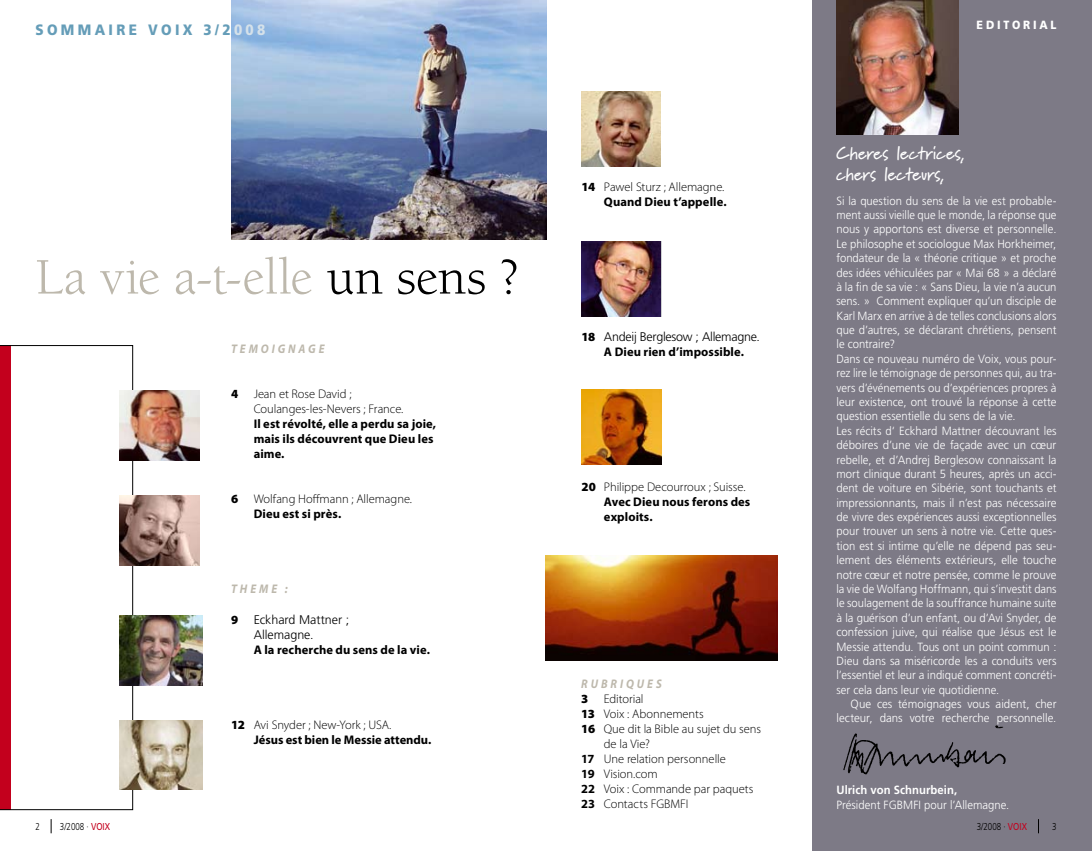
<style>
.page{position:relative;width:1092px;height:851px;background:#fff}
.page>*{position:absolute;margin:0;border:0;box-sizing:border-box;transform-origin:0 0}
.t1{font:52.5px "Berkeley";color:#bdb8ac}
.t2{font:700 17.5px/21.2px "Marydale";letter-spacing:.01em;color:#fff;scale:.95 1}
.t3{font:900 15px "Frutiger CE";letter-spacing:.25em;color:#659db8;scale:.9 1}
.t4{font:300 12.5px/15px "Myriad Pro";color:#000}
.t5{font:700 12.5px/15px "Myriad Pro";letter-spacing:.005em;color:#000}
.t6{font:300 12.5px/15px "Frutiger CE";letter-spacing:-.01em;color:#000}
.t7{font:italic 700 12.5px "Myriad Pro";letter-spacing:.26em;color:#bdb8ac;scale:.9 1}
.t8{font:300 11.88px/14.4px "Frutiger CE";color:#fff;scale:.95 1}
.t9{font:300 11.88px/14.4px "Frutiger CE";color:#fff;text-align:right}
.t10{font:700 11.88px "Frutiger CE";letter-spacing:.005em;color:#fff;scale:.95 1}
.t11{font:900 11.88px "Frutiger CE";letter-spacing:.26em;color:#fff;scale:.9 1}
.t12{font:300 10px "Frutiger CE";color:#000;scale:.8 1}
.s1{color:#d5e1ea}
.s2{color:#000}
.s3{font-weight:900}
.s4{font-weight:700}
.s5{font-family:"Myriad Pro";font-weight:900}
.s6{font-weight:400;color:#c3001d}
.s7{font-weight:300}
</style>
<div class="page">
<svg style="left:51px;top:819px;width:1px;height:14px"></svg>
<div style="left:811px;top:0;width:280px;height:850px;background:#7d7a86"></div>
<img style="left:836px;top:0;width:122px;height:135px">
<svg style="left:1038px;top:819px;width:1px;height:14px"></svg>
<img style="left:843px;top:725px;width:163px;height:50px">
<svg style="left:0;top:345px;width:133px;height:464px"></svg>
<img style="left:119px;top:390px;width:80px;height:70px">
<img style="left:119px;top:495px;width:80px;height:70px">
<img style="left:581px;top:241px;width:79px;height:75px">
<img style="left:546px;top:555px;width:231px;height:105px">
<img style="left:231px;top:0;width:315px;height:239px">
<img style="left:581px;top:389px;width:80px;height:75px">
<img style="left:119px;top:615px;width:84px;height:70px">
<img style="left:119px;top:720px;width:84px;height:69px">
<img style="left:581px;top:91px;width:79px;height:75px">
<p class="t3" style="left:35px;top:21px;width:257px">SOMMAIRE VOIX 3/2<span class="s1">008</span></p>
<h1 class="t1" style="left:35px;top:249px;width:485px">La vie a-t-elle <span class="s2">un sens ?</span></h1>
<p class="t7" style="left:231px;top:341px;width:105px">TEMOIGNAGE</p>
<p class="t4" style="left:254px;top:386px;width:151px;text-indent:-22px"><span class="s3">4</span> Jean et Rose David ;<br>Coulanges-les-Nevers ; France.</p>
<p class="t5" style="left:254px;top:416px;width:184px">Il est révolté, elle a perdu sa joie, mais ils découvrent que Dieu les aime.</p>
<p class="t4" style="left:254px;top:491px;width:160px;text-indent:-22px"><span class="s3">6</span> Wolfang Hoffmann ; Allemagne.<br><span class="s4">Dieu est si près.</span></p>
<p class="t7" style="left:231px;top:581px;width:65px">THEME :</p>
<p class="t6" style="left:254px;top:611px;width:97px;text-indent:-22px"><span class="s5">9</span> Eckhard Mattner ;<br>Allemagne.</p>
<p class="t5" style="left:254px;top:641px;width:178px">A la recherche du sens de la vie.</p>
<p class="t12" style="left:60px;top:820px;width:64px">3/2008 · <span class="s6">VOIX</span></p>
<p class="t5" style="left:254px;top:716px;width:179px;text-indent:-22px"><span class="s3">12</span> <span class="s7">Avi Snyder ; New-York ; USA.<br></span>Jésus est bien le Messie attendu.</p>
<p class="t4" style="left:581px;top:179px;width:147px;text-align:right"><span class="s3">14</span> Pawel Sturz ; Allemagne.<br><span class="s4">Quand Dieu t’appelle.</span></p>
<p class="t6" style="left:581px;top:329px;width:180px"><span class="s5">18</span> Andeij Berglesow ; Allemagne.</p>
<p class="t5" style="left:604px;top:343px;width:141px">A Dieu rien d’impossible.</p>
<p class="t5" style="left:604px;top:478px;width:148px;text-indent:-22px"><span class="s3">20</span> <span class="s7">Philippe Decourroux ; Suisse.<br></span>Avec Dieu nous ferons des exploits.</p>
<p class="t7" style="left:581px;top:676px;width:91px">RUBRIQUES</p>
<p class="t4" style="left:581px;top:691px;width:64px"><span class="s3">3</span> Editorial</p>
<p class="t4" style="left:581px;top:706px;width:124px"><span class="s3">13</span> Voix : Abonnements</p>
<p class="t4" style="left:581px;top:721px;width:181px"><span class="s3">16</span> Que dit la Bible au sujet du sens</p>
<p class="t4" style="left:603px;top:736px;width:48px">de la Vie?</p>
<p class="t4" style="left:581px;top:751px;width:146px"><span class="s4">17</span> Une relation personnelle</p>
<p class="t4" style="left:581px;top:766px;width:78px"><span class="s4">19</span> Vision.com</p>
<p class="t4" style="left:581px;top:781px;width:174px"><span class="s4">22</span> Voix : Commande par paquets</p>
<p class="t4" style="left:581px;top:796px;width:109px"><span class="s4">23</span> Contacts FGBMFI</p>
<p class="t11" style="left:976px;top:18px;width:90px">E DITORIAL</p>
<h2 class="t2" style="left:836px;top:142px;width:137px">Cheres lectrices, chers lecteurs,</h2>
<p class="t8" style="left:836px;top:193px;width:233px">Si la question du sens de la vie est probable&shy;ment aussi vieille que le monde, la réponse que nous y apportons est diverse et personnelle.<br>Le philosophe et sociologue Max Horkheimer, fondateur de la « théorie critique » et proche des idées véhiculées par « Mai 68 » a déclaré à la fin de sa vie : « Sans Dieu, la vie n’a aucun sens. » Comment expliquer qu’un disciple de Karl Marx en arrive à de telles conclusions alors que d’autres, se déclarant chrétiens, pensent le contraire?<br>Dans ce nouveau numéro de Voix, vous pour&shy;rez lire le témoignage de personnes qui, au tra&shy;vers d’événements ou d’expériences propres à leur existence, ont trouvé la réponse à cette question essentielle du sens de la vie.<br>Les récits d‘ Eckhard Mattner découvrant les déboires d’une vie de façade avec un cœur rebelle, et d’Andrej Berglesow connaissant la mort clinique durant 5 heures, après un acci&shy;dent de voiture en Sibérie, sont touchants et impressionnants, mais il n’est pas nécessaire de vivre des expériences aussi exceptionnelles pour trouver un sens à notre vie. Cette ques&shy;tion est si intime qu’elle ne dépend pas seu&shy;lement des éléments extérieurs, elle touche notre cœur et notre pensée, comme le prouve la vie de Wolfang Hoffmann, qui s’investit dans le soulagement de la souffrance humaine suite à la guérison d’un enfant, ou d’Avi Snyder, de confession juive, qui réalise que Jésus est le Messie attendu. Tous ont un point commun :<br>Dieu dans sa miséricorde les a conduits vers l’essentiel et leur a indiqué comment concréti&shy;ser cela dans leur vie quotidienne.</p>
<p class="t9" style="left:836px;top:696px;width:221px">Que ces témoignages vous aident, cher lecteur, dans votre recherche personnelle.</p>
<p class="t10" style="left:836px;top:783px;width:129px">Ulrich von Schnurbein,</p>
<p class="t8" style="left:836px;top:797px;width:183px">Président FGBMFI pour l’Allemagne.</p>
<p class="t12" style="left:976px;top:820px;width:64px">3/2008 · <span class="s6">VOIX</span></p>
</div>
